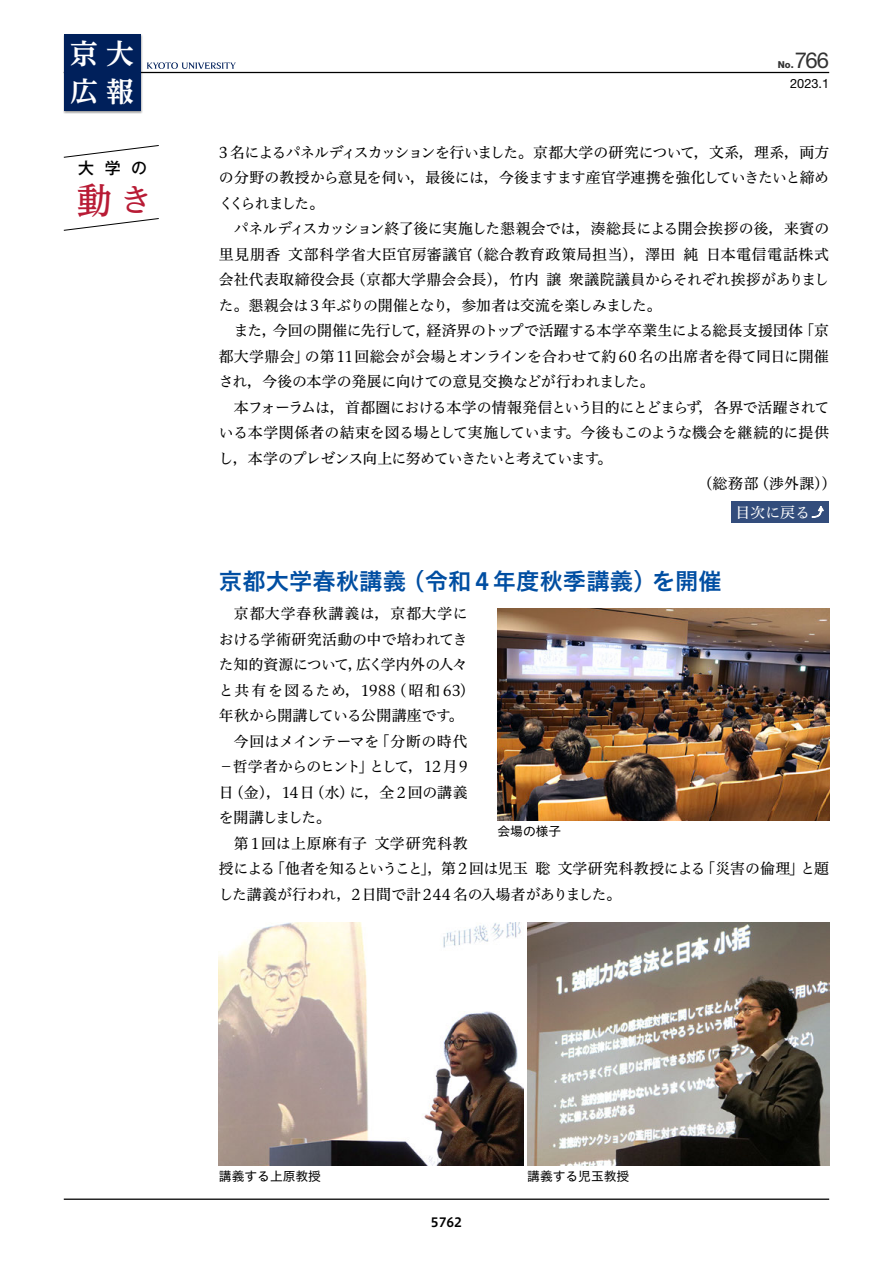
<style>
.page{position:relative;width:893px;height:1263px;background:#fff}
.page>*{position:absolute;margin:0;border:0;box-sizing:border-box;transform-origin:0 0}
.t1{font:500 36.15px "UD Reimin Pro";color:#b81b35}
.t2{font:700 27.75px/38.2px "UD Reimin Pro";color:#fff}
.t3{font:23.4px "Hiragino UD Sans Std W6";color:#004ea2}
.t4{font:22.05px "Helvetica Neue LT Std";color:#333}
.t5{font:500 15.9px "Gothic MB101 Pro";color:#000}
.t6{font:14.85px/25.5px "Hiragino UD Serif Std N W4";letter-spacing:-.02em;color:#000;text-align:justify}
.t7{font:14.85px "Hiragino UD Serif Std N W4";letter-spacing:-.05em;color:#000}
.t8{font:14.85px "Hiragino UD Serif Std N W4";letter-spacing:.04em;color:#000}
.t9{font:14.85px "Hiragino UD Serif Std N W4";letter-spacing:-.045em;color:#000}
.t10{font:14.85px "Hiragino UD Serif Std N W4";color:#000}
.t11{font:14.85px "Hiragino UD Serif Std N W4";letter-spacing:.065em;color:#000}
.t12{font:14.85px "Hiragino UD Serif Std N W4";letter-spacing:.045em;color:#000}
.t13{font:14.85px "Hiragino UD Serif Std N W4";letter-spacing:-.085em;color:#000}
.t14{font:14.85px "Hiragino UD Serif Std N W4";color:#fff}
.t15{font:12.75px "Hiragino UD Sans Std W4";color:#000}
.t16{font:12.75px "Helvetica Neue LT Std";color:#000}
.t17{font:12.75px "Hiragino UD Sans Std W6";color:#000}
.t18{font:800 9.6px "Helvetica Neue LT Std";color:#333}
.s1{font-size:31.95px}
.s2{font-family:"Shin Go Pr 6 N";font-weight:900}
</style>
<div class="page">
<hr style="left:64px;top:1198px;width:765px;height:2px;background:#000">
<svg style="left:63px;top:218px;width:96px;height:13px"></svg>
<svg style="left:63px;top:145px;width:96px;height:13px"></svg>
<hr style="left:64px;top:72px;width:765px;height:1px;background:#000">
<div style="left:63px;top:33px;width:80px;height:81px;background:#000;opacity:.4"></div>
<div style="left:64px;top:34px;width:76px;height:77px;background:#00205b"></div>
<svg style="left:147px;top:62px;width:89px;height:7px"></svg>
<div style="left:731px;top:502px;width:98px;height:21px;background:#334d7c"></div>
<img style="left:497px;top:608px;width:332px;height:213px">
<img style="left:219px;top:923px;width:304px;height:242px">
<img style="left:527px;top:923px;width:302px;height:242px">
<h2 class="t2" style="left:70px;top:34px;width:65px">京大広報</h2>
<p class="t5" style="left:78px;top:155px;width:71px">大学の</p>
<h1 class="t1" style="left:77px;top:170px;width:77px">動<span class="s1">き</span></h1>
<p class="t18" style="left:778px;top:59px;width:17px">No.</p>
<h3 class="t4" style="left:795px;top:47px;width:36px">766</h3>
<p class="t16" style="left:790px;top:76px;width:41px">2023.1</p>
<p class="t6" style="left:219px;top:138px;width:612px">3 名によるパネルディスカッションを行いました。京都大学の研究について，文系，理系，両方の分野の教授から意見を伺い，最後には，今後ますます産官学連携を強化していきたいと締めくくられました。</p>
<p class="t6" style="left:219px;top:215px;width:612px;text-indent:15px">パネルディスカッション終了後に実施した懇親会では，湊総長による開会挨拶の後，来賓の里見朋香 文部科学省大臣官房審議官（総合教育政策局担当），澤田 純 日本電信電話株式会社代表取締役会長（京都大学鼎会会長），竹内 譲 衆議院議員からそれぞれ挨拶がありました。懇親会は3 年ぶりの開催となり，参加者は交流を楽しみました。</p>
<p class="t6" style="left:219px;top:317px;width:612px;text-indent:15px">また，今回の開催に先行して，経済界のトップで活躍する本学卒業生による総長支援団体「京都大学鼎会」の第11回総会が会場とオンラインを合わせて約 60 名の出席者を得て同日に開催され，今後の本学の発展に向けての意見交換などが行われました。</p>
<p class="t6" style="left:234px;top:394px;width:597px">本フォーラムは，首都圏における本学の情報発信という目的にとどまらず，各界で活躍されて</p>
<p class="t6" style="left:219px;top:419px;width:612px">いる本学関係者の結束を図る場として実施しています。今後もこのような機会を継続的に提供</p>
<p class="t7" style="left:219px;top:447px;width:395px">し，本学のプレゼンス向上に努めていきたいと考えています。</p>
<p class="t6" style="left:697px;top:470px;width:141px">（総務部（渉外課））</p>
<p class="t14" style="left:736px;top:501px;width:91px">目次に戻る<span class="s2">⤴</span></p>
<h3 class="t3" style="left:219px;top:564px;width:504px">京都大学春秋講義（令和 4 年度秋季講義）を開催</h3>
<p class="t11" style="left:234px;top:602px;width:235px">京都大学春秋講義は，京都大学に</p>
<p class="t6" style="left:219px;top:625px;width:250px">おける学術研究活動の中で培われてき</p>
<p class="t6" style="left:219px;top:651px;width:250px">た知的資源について，広く学内外の人々</p>
<p class="t8" style="left:219px;top:679px;width:258px">と共有を図るため，1988（昭和 63）</p>
<p class="t6" style="left:219px;top:702px;width:246px">年秋から開講している公開講座です。</p>
<p class="t10" style="left:234px;top:730px;width:235px">今回はメインテーマを「分断の時代</p>
<p class="t9" style="left:219px;top:755px;width:250px">－哲学者からのヒント」として，12月9</p>
<p class="t6" style="left:219px;top:778px;width:250px">日（金），14日（水）に，全 2 回の講義</p>
<p class="t13" style="left:219px;top:806px;width:114px">を開講しました。</p>
<p class="t12" style="left:234px;top:832px;width:235px">第1回は上原麻有子 文学研究科教</p>
<p class="t6" style="left:219px;top:855px;width:612px">授による「他者を知るということ」，第 2 回は児玉 聡 文学研究科教授による「災害の倫理」と題</p>
<p class="t6" style="left:219px;top:880px;width:404px">した講義が行われ，2日間で計244 名の入場者がありました。</p>
<p class="t15" style="left:497px;top:822px;width:65px">会場の様子</p>
<p class="t15" style="left:219px;top:1166px;width:104px">講義する上原教授</p>
<p class="t15" style="left:527px;top:1166px;width:104px">講義する児玉教授</p>
<p class="t17" style="left:431px;top:1213px;width:33px">5762</p>
</div>
